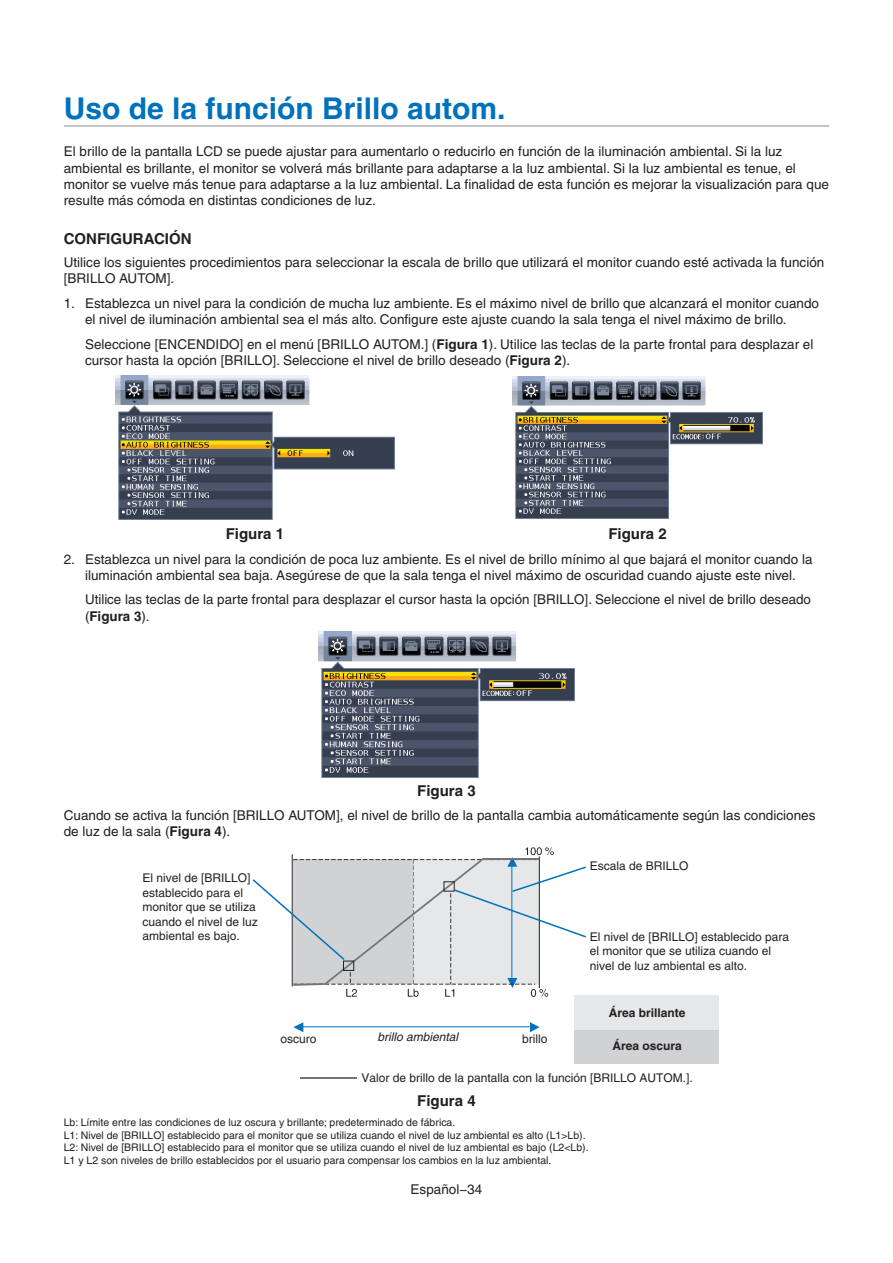
<style>
.page{position:relative;width:893px;height:1263px;background:#fff}
.page>*{position:absolute;margin:0;border:0;box-sizing:border-box;transform-origin:0 0}
.Head_1__top{font:700 30px "Helvetica";color:#0072bc}
._37_Figure{font:700 15px "Helvetica";color:#231f20}
.Head_5{font:700 15px "Helvetica";color:#231f20}
.Body{font:13.5px/16.2px "Helvetica";color:#231f20}
.Body_indent_level_1{font:13.5px/16.2px "Helvetica";color:#231f20}
._36_Callout{font:12px/14.4px "Helvetica";color:#231f20}
._36_Callout-2{font:700 12px "Helvetica";color:#231f20}
._36_Callout-3{font:italic 12px "Helvetica";color:#231f20}
.Footnote{font:10.5px "Helvetica";color:#231f20}
.s1{font-weight:700}
</style>
<div class="page">
<hr style="left:64px;top:125px;width:765px;height:2px;background:#b2b3b7">
<img style="left:115px;top:376px;width:280px;height:143px">
<img style="left:512px;top:376px;width:251px;height:143px">
<img style="left:319px;top:632px;width:255px;height:145px">
<hr style="left:303px;top:1026px;width:227px;height:1px;background:#0072bc">
<svg style="left:293px;top:1022px;width:10px;height:10px"></svg>
<svg style="left:530px;top:1022px;width:10px;height:10px"></svg>
<hr style="left:300px;top:1077px;width:56px;height:2px;background:#727477">
<div style="left:574px;top:995px;width:145px;height:34px;background:#e6e7e9"></div>
<div style="left:574px;top:1030px;width:145px;height:33px;background:#d1d2d4"></div>
<svg style="left:252px;top:847px;width:334px;height:150px"></svg>
<p class="Head_1__top" style="left:64px;top:90px;width:443px">Uso de la función Brillo autom.</p>
<p class="Body" style="left:64px;top:143px;width:767px">El brillo de la pantalla LCD se puede ajustar para aumentarlo o reducirlo en función de la iluminación ambiental. Si la luz ambiental es brillante, el monitor se volverá más brillante para adaptarse a la luz ambiental. Si la luz ambiental es tenue, el monitor se vuelve más tenue para adaptarse a la luz ambiental. La finalidad de esta función es mejorar la visualización para que resulte más cómoda en distintas condiciones de luz.</p>
<p class="Head_5" style="left:64px;top:230px;width:129px">CONFIGURACIÓN</p>
<p class="Body" style="left:64px;top:254px;width:762px">Utilice los siguientes procedimientos para seleccionar la escala de brillo que utilizará el monitor cuando esté activada la función [BRILLO AUTOM].</p>
<p class="Body" style="left:85px;top:295px;width:736px;text-indent:-21px">1. Establezca un nivel para la condición de mucha luz ambiente. Es el máximo nivel de brillo que alcanzará el monitor cuando el nivel de iluminación ambiental sea el más alto. Configure este ajuste cuando la sala tenga el nivel máximo de brillo.</p>
<p class="Body_indent_level_1" style="left:85px;top:336px;width:730px">Seleccione [ENCENDIDO] en el menú [BRILLO AUTOM.] (<span class="s1">Figura 1</span>). Utilice las teclas de la parte frontal para desplazar el cursor hasta la opción [BRILLO]. Seleccione el nivel de brillo deseado (<span class="s1">Figura 2</span>).</p>
<p class="_37_Figure" style="left:226px;top:525px;width:60px">Figura 1</p>
<p class="_37_Figure" style="left:608px;top:525px;width:60px">Figura 2</p>
<p class="Body" style="left:64px;top:551px;width:750px;text-align:center">2. Establezca un nivel para la condición de poca luz ambiente. Es el nivel de brillo mínimo al que bajará el monitor cuando la iluminación ambiental sea baja. Asegúrese de que la sala tenga el nivel máximo de oscuridad cuando ajuste este nivel.</p>
<p class="Body_indent_level_1" style="left:85px;top:591px;width:727px">Utilice las teclas de la parte frontal para desplazar el cursor hasta la opción [BRILLO]. Seleccione el nivel de brillo deseado (<span class="s1">Figura 3</span>).</p>
<p class="_37_Figure" style="left:417px;top:781px;width:60px">Figura 3</p>
<p class="Body" style="left:64px;top:807px;width:753px">Cuando se activa la función [BRILLO AUTOM], el nivel de brillo de la pantalla cambia automáticamente según las condiciones de luz de la sala (<span class="s1">Figura 4</span>).</p>
<p class="_36_Callout" style="left:142px;top:871px;width:117px">El nivel de [BRILLO] establecido para el monitor que se utiliza cuando el nivel de luz ambiental es bajo.</p>
<p class="_36_Callout" style="left:590px;top:858px;width:100px">Escala de BRILLO</p>
<p class="_36_Callout" style="left:590px;top:929px;width:201px">El nivel de [BRILLO] establecido para el monitor que se utiliza cuando el nivel de luz ambiental es alto.</p>
<p class="_36_Callout-2" style="left:609px;top:1005px;width:78px">Área brillante</p>
<p class="_36_Callout-2" style="left:612px;top:1038px;width:71px">Área oscura</p>
<p class="_36_Callout" style="left:280px;top:1031px;width:38px">oscuro</p>
<p class="_36_Callout-3" style="left:377px;top:1030px;width:82px">brillo ambiental</p>
<p class="_36_Callout" style="left:522px;top:1031px;width:27px">brillo</p>
<p class="_36_Callout" style="left:361px;top:1070px;width:333px">Valor de brillo de la pantalla con la función [BRILLO AUTOM.].</p>
<p class="_37_Figure" style="left:417px;top:1091px;width:60px">Figura 4</p>
<p class="Footnote" style="left:64px;top:1116px;width:393px">Lb: Límite entre las condiciones de luz oscura y brillante; predeterminado de fábrica.</p>
<p class="Footnote" style="left:64px;top:1129px;width:523px">L1: Nivel de [BRILLO] establecido para el monitor que se utiliza cuando el nivel de luz ambiental es alto (L1&gt;Lb).</p>
<p class="Footnote" style="left:64px;top:1141px;width:526px">L2: Nivel de [BRILLO] establecido para el monitor que se utiliza cuando el nivel de luz ambiental es bajo (L2&lt;Lb).</p>
<p class="Footnote" style="left:64px;top:1154px;width:489px">L1 y L2 son niveles de brillo establecidos por el usuario para compensar los cambios en la luz ambiental.</p>
<p class="Body" style="left:411px;top:1181px;width:73px">Español−34</p>
</div>
